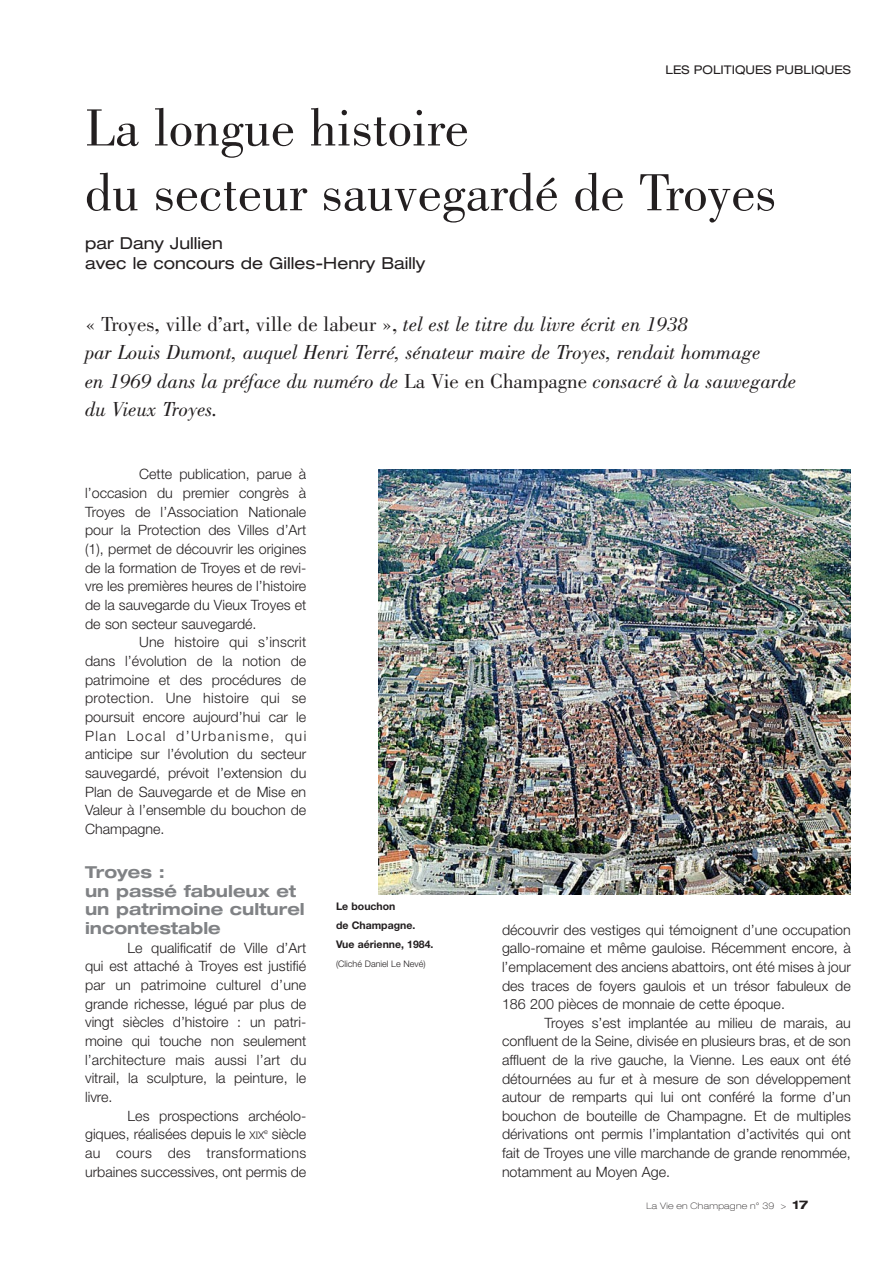
<style>
.page{position:relative;width:893px;height:1263px;background:#fff}
.page>*{position:absolute;margin:0;border:0;box-sizing:border-box;transform-origin:0 0}
.t1{font:54px/64.8px "Bodoni";color:#231f20}
.t2{font:italic 21px/28.5px "Bodoni";color:#231f20}
.t3{font:700 expanded 16.5px/18.6px "Helvetica Neue";color:#808285}
.t4{font:expanded 16.5px/19.8px "Helvetica Neue";color:#231f20}
.t5{font:300 14.25px/18.6px "Helvetica Neue";color:#231f20;text-align:justify}
.t6{font:expanded 12px "Helvetica Neue";color:#231f20}
.t7{font:700 10.5px/18.8px "Helvetica Neue";color:#231f20}
.t8{font:100 expanded 9px "Helvetica Neue";letter-spacing:.03em;color:#231f20}
.t9{font:300 9px "Helvetica Neue";color:#231f20}
.s1{font-style:normal}
.s2{font-size:10.65px}
.s3{font-weight:700;font-size:12px}
</style>
<div class="page">
<img style="left:378px;top:469px;width:472px;height:425px">
<p class="t6" style="left:665px;top:65px;width:187px">LES POLITIQUES PUBLIQUES</p>
<h1 class="t1" style="left:85px;top:100px;width:692px">La longue histoire<br>du secteur sauvegardé de Troyes</h1>
<p class="t4" style="left:85px;top:235px;width:342px">par Dany Jullien<br>avec le concours de Gilles-Henry Bailly</p>
<p class="t2" style="left:85px;top:312px;width:712px"><span class="s1">« Troyes, ville d’art, ville de labeur »,</span> tel est le titre du livre écrit en 1938<br>par Louis Dumont, auquel Henri Terré, sénateur maire de Troyes, rendait hommage<br>en 1969 dans la préface du numéro de <span class="s1">La Vie en Champagne</span> consacré à la sauvegarde du Vieux Troyes.</p>
<p class="t5" style="left:85px;top:466px;width:223px;text-indent:54px">Cette publication, parue à l’occasion du premier congrès à Troyes de l’Association Nationale pour la Protection des Villes d’Art (1), permet de découvrir les origines de la formation de Troyes et de revi&shy;vre les premières heures de l’histoire de la sauvegarde du Vieux Troyes et de son secteur sauvegardé.</p>
<p class="t5" style="left:85px;top:634px;width:223px;text-indent:54px">Une histoire qui s’inscrit dans l’évolution de la notion de patrimoine et des procédures de protection. Une histoire qui se poursuit encore aujourd’hui car le Plan Local d’Urbanisme, qui anticipe sur l’évolution du secteur sauvegardé, prévoit l’extension du Plan de Sauvegarde et de Mise en Valeur à l’ensemble du bouchon de Champagne.</p>
<p class="t3" style="left:85px;top:864px;width:221px">Troyes :<br>un passé fabuleux et un patrimoine culturel incontestable</p>
<p class="t5" style="left:85px;top:940px;width:223px;text-indent:43px">Le qualificatif de Ville d’Art qui est attaché à Troyes est justifié par un patrimoine culturel d’une grande richesse, légué par plus de vingt siècles d’histoire : un patri&shy;moine qui touche non seulement l’architecture mais aussi l’art du vitrail, la sculpture, la peinture, le livre.</p>
<p class="t5" style="left:85px;top:1108px;width:223px;text-indent:43px">Les prospections archéolo&shy;giques, réalisées depuis le <span class="s2">XIX</span><sup>e</sup> siècle au cours des transformations urbaines successives, ont permis de</p>
<p class="t7" style="left:336px;top:898px;width:99px">Le bouchon<br>de Champagne.<br>Vue aérienne, 1984.</p>
<p class="t9" style="left:336px;top:960px;width:91px">(Cliché Daniel Le Nevé)</p>
<p class="t5" style="left:502px;top:922px;width:350px">découvrir des vestiges qui témoignent d’une occupation gallo-romaine et même gauloise. Récemment encore, à l’emplacement des anciens abattoirs, ont été mises à jour des traces de foyers gaulois et un trésor fabuleux de 186 200 pièces de monnaie de cette époque.</p>
<p class="t5" style="left:502px;top:1015px;width:350px;text-indent:43px">Troyes s’est implantée au milieu de marais, au confluent de la Seine, divisée en plusieurs bras, et de son affluent de la rive gauche, la Vienne. Les eaux ont été détournées au fur et à mesure de son développement autour de remparts qui lui ont conféré la forme d’un bouchon de bouteille de Champagne. Et de multiples dérivations ont permis l’implantation d’activités qui ont fait de Troyes une ville marchande de grande renommée, notamment au Moyen Age.</p>
<p class="t8" style="left:646px;top:1203px;width:163px">La Vie en Champagne n° 39 &gt; <span class="s3">17</span></p>
</div>
